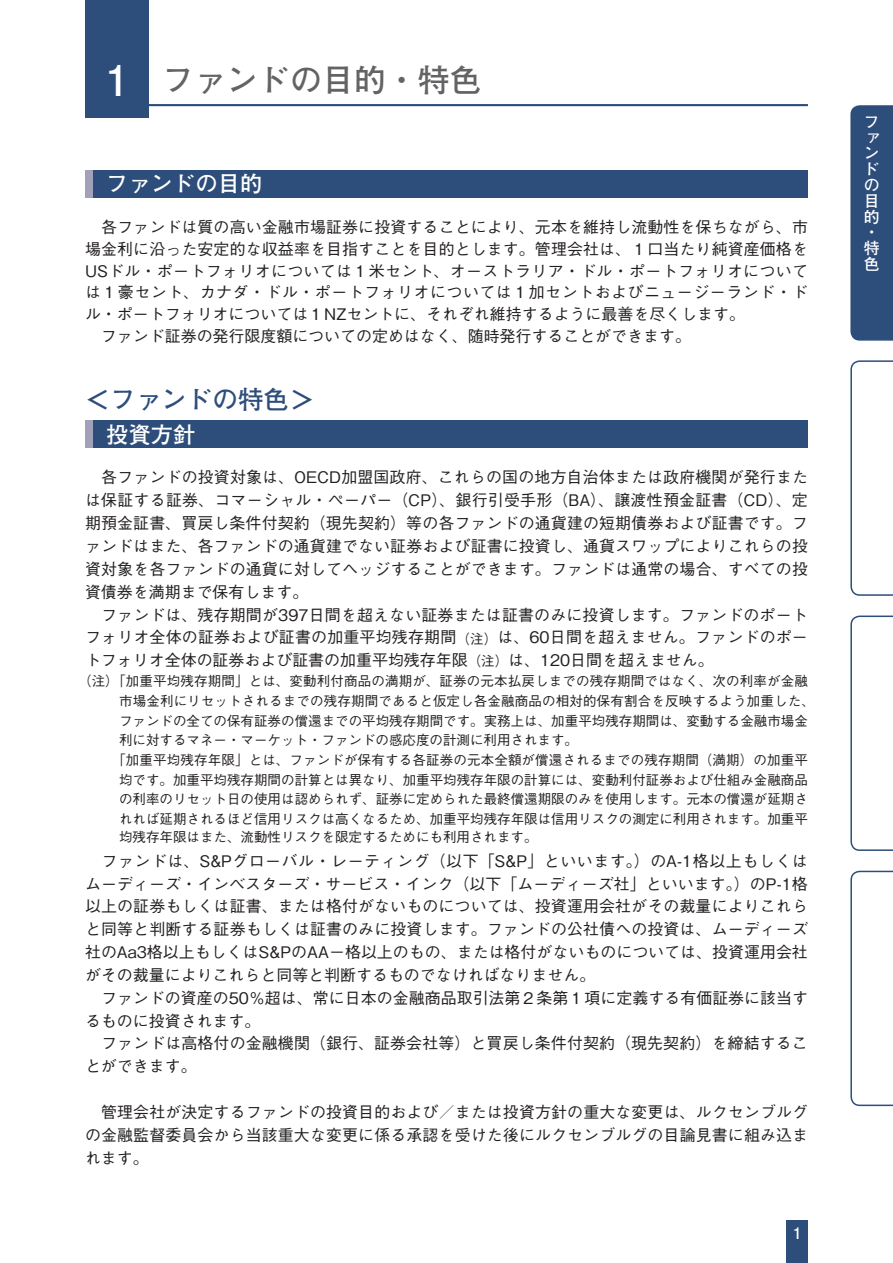
<style>
.page{position:relative;width:893px;height:1263px;background:#fff}
.page>*{position:absolute;margin:0;border:0;box-sizing:border-box;transform-origin:0 0}
.t1{font:700 31.95px "Futo Go B101 Pr 6 N";color:#636366}
.t2{font:700 25.5px "Futo Go B101 Pr 6 N";color:#2d4d7b}
.t3{font:700 22.35px "Futo Go B101 Pr 6 N";color:#fff}
.t4{font:500 15.9px/22.8px "Gothic BBB Pr 6 N";letter-spacing:.01em;color:#231f20}
.t5{font:700 15.9px/15.8px "Futo Go B101 Pr 6 N";color:#fff}
.t6{font:500 13.5px "Gothic BBB Pr 6 N";color:#231f20}
.s1{font-size:42.45px;color:#fff}
.s2{font-size:13.5px}
</style>
<div class="page">
<div style="left:787px;top:1220px;width:21px;height:43px;background:#2d4d7b"></div>
<div style="left:85px;top:170px;width:9px;height:28px;background:#a1a1ba"></div>
<div style="left:94px;top:170px;width:714px;height:28px;background:#2d4d7b"></div>
<div style="left:85px;top:420px;width:9px;height:28px;background:#a1a1ba"></div>
<div style="left:94px;top:420px;width:714px;height:28px;background:#2d4d7b"></div>
<div style="left:850px;top:105px;width:43px;height:236px;background:#2d4d7b"></div>
<svg style="left:850px;top:360px;width:43px;height:236px"></svg>
<svg style="left:850px;top:615px;width:43px;height:236px"></svg>
<svg style="left:850px;top:871px;width:43px;height:235px"></svg>
<div style="left:85px;top:0;width:64px;height:118px;background:#2d4d7b"></div>
<hr style="left:149px;top:104px;width:659px;height:2px;background:#2d4d7b">
<h1 class="t1" style="left:105px;top:54px;width:378px"><span class="s1">1</span> ファンドの目的・特色</h1>
<h3 class="t3" style="left:106px;top:166px;width:158px">ファンドの目的</h3>
<p class="t4" style="left:85px;top:215px;width:725px;line-height:21.8px">　各ファンドは質の高い金融市場証券に投資することにより、元本を維持し流動性を保ちながら、市場金利に沿った安定的な収益率を目指すことを目的とします。管理会社は、１口当たり純資産価格をUSドル・ポートフォリオについては１米セント、オーストラリア・ドル・ポートフォリオについては１豪セント、カナダ・ドル・ポートフォリオについては１加セントおよびニュージーランド・ドル・ポートフォリオについては１NZセントに、それぞれ維持するように最善を尽くします。<br>　ファンド証券の発行限度額についての定めはなく、随時発行することができます。</p>
<h2 class="t2" style="left:85px;top:379px;width:231px">＜ファンドの特色＞</h2>
<h3 class="t3" style="left:106px;top:416px;width:91px">投資方針</h3>
<p class="t4" style="left:85px;top:465px;width:724px">　各ファンドの投資対象は、OECD加盟国政府、これらの国の地方自治体または政府機関が発行または保証する証券、コマーシャル・ペーパー（CP）、銀行引受手形（BA）、譲渡性預金証書（CD）、定期預金証書、買戻し条件付契約（現先契約）等の各ファンドの通貨建の短期債券および証書です。ファンドはまた、各ファンドの通貨建でない証券および証書に投資し、通貨スワップによりこれらの投資対象を各ファンドの通貨に対してヘッジすることができます。ファンドは通常の場合、すべての投資債券を満期まで保有します。<br>　ファンドは、残存期間が397日間を超えない証券または証書のみに投資します。ファンドのポートフォリオ全体の証券および証書の加重平均残存期間<span class="s2">（注）</span>は、60日間を超えません。ファンドのポートフォリオ全体の証券および証書の加重平均残存年限<span class="s2">（注）</span>は、120日間を超えません。</p>
<p class="t6" style="left:78px;top:670px;width:731px">（注）「加重平均残存期間」とは、変動利付商品の満期が、証券の元本払戻しまでの残存期間ではなく、次の利率が金融</p>
<p class="t6" style="left:119px;top:690px;width:697px">市場金利にリセットされるまでの残存期間であると仮定し各金融商品の相対的保有割合を反映するよう加重した、</p>
<p class="t6" style="left:119px;top:710px;width:690px">ファンドの全ての保有証券の償還までの平均残存期間です。実務上は、加重平均残存期間は、変動する金融市場金</p>
<p class="t6" style="left:119px;top:729px;width:460px">利に対するマネー・マーケット・ファンドの感応度の計測に利用されます。</p>
<p class="t6" style="left:112px;top:749px;width:697px">「加重平均残存年限」とは、ファンドが保有する各証券の元本全額が償還されるまでの残存期間（満期）の加重平</p>
<p class="t6" style="left:119px;top:769px;width:690px">均です。加重平均残存期間の計算とは異なり、加重平均残存年限の計算には、変動利付証券および仕組み金融商品</p>
<p class="t6" style="left:119px;top:788px;width:690px">の利率のリセット日の使用は認められず、証券に定められた最終償還期限のみを使用します。元本の償還が延期さ</p>
<p class="t6" style="left:119px;top:808px;width:690px">れれば延期されるほど信用リスクは高くなるため、加重平均残存年限は信用リスクの測定に利用されます。加重平</p>
<p class="t6" style="left:119px;top:826px;width:420px">均残存年限はまた、流動性リスクを限定するためにも利用されます。</p>
<p class="t4" style="left:85px;top:848px;width:725px">　ファンドは、S&amp;Pグローバル・レーティング（以下「S&amp;P」といいます。）のA-1格以上もしくはムーディーズ・インベスターズ・サービス・インク（以下「ムーディーズ社」といいます。）のP-1格以上の証券もしくは証書、または格付がないものについては、投資運用会社がその裁量によりこれらと同等と判断する証券もしくは証書のみに投資します。ファンドの公社債への投資は、ムーディーズ社のAa3格以上もしくはS&amp;PのAA－格以上のもの、または格付がないものについては、投資運用会社がその裁量によりこれらと同等と判断するものでなければなりません。<br>　ファンドの資産の50％超は、常に日本の金融商品取引法第２条第１項に定義する有価証券に該当するものに投資されます。<br>　ファンドは高格付の金融機関（銀行、証券会社等）と買戻し条件付契約（現先契約）を締結することができます。</p>
<p class="t4" style="left:85px;top:1100px;width:725px;text-align:justify">　管理会社が決定するファンドの投資目的および／または投資方針の重大な変更は、ルクセンブルグの金融監督委員会から当該重大な変更に係る承認を受けた後にルクセンブルグの目論見書に組み込まれます。</p>
<p class="t5" style="left:793px;top:1224px;width:10px">1</p>
<p class="t5" style="left:864px;top:113px;width:17px">ファンドの目的・特色</p>
</div>
